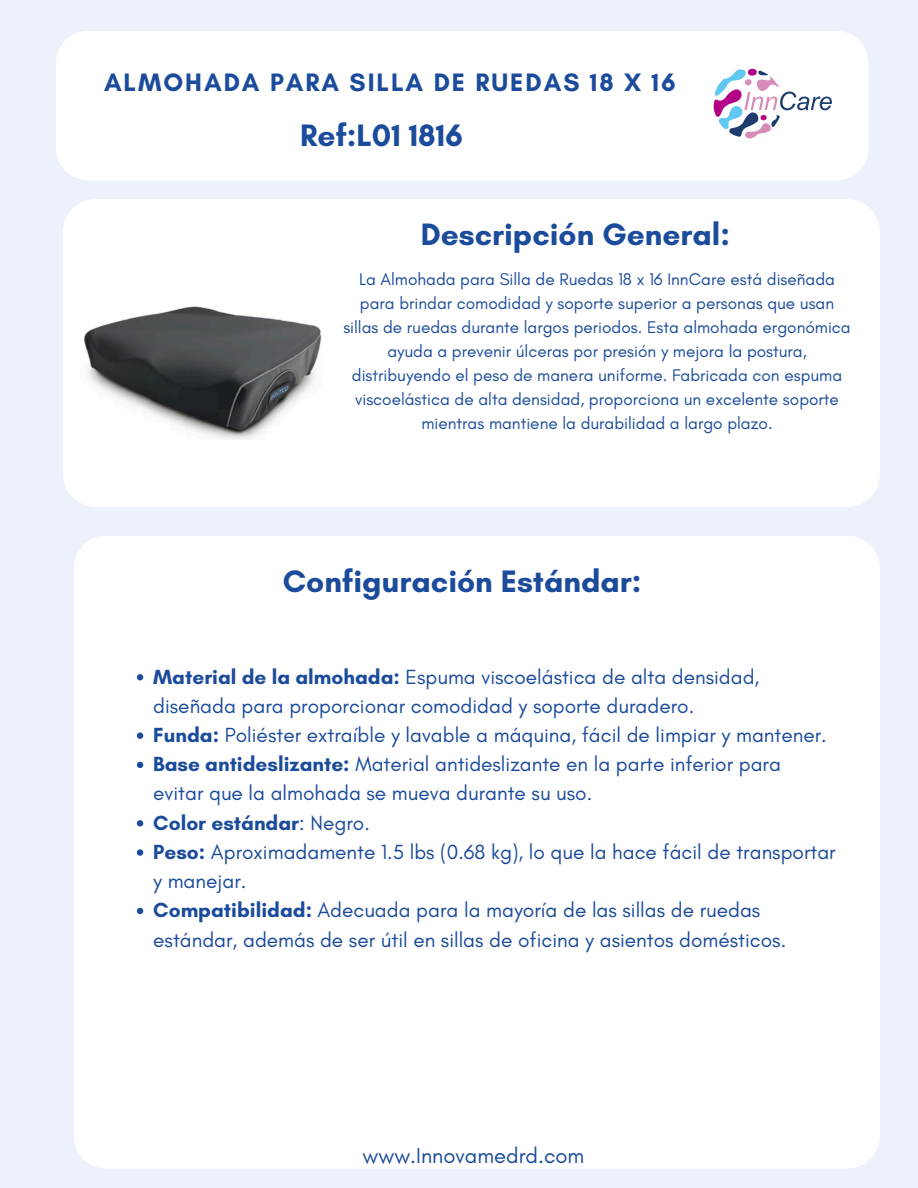
<style>
.page{position:relative;width:918px;height:1188px;background:#edf1fb}
.page>*{position:absolute;margin:0;border:0;box-sizing:border-box;transform-origin:0 0}
.t1{font:700 31.65px "Glacial Indifference";color:#1b4b9b}
.t2{font:700 31.5px "Glacial Indifference";color:#1b4b9b}
.t3{font:700 25.65px "Glacial Indifference";letter-spacing:.075em;color:#1b4b9b}
.t4{font:22.05px "Glacial Indifference";color:#1b4b9b}
.t5{font:20.85px/29.2px "Glacial Indifference";color:#1b4b9b}
.t6{font:700 20.85px "Glacial Indifference";color:#1b4b9b}
.t7{font:17.25px/24px "Glacial Indifference";color:#1b4b9b;text-align:center}
.s1{font-weight:700}
.s2{font-weight:400}
</style>
<div class="page">
<div style="left:56px;top:31px;width:812px;height:149px;background:#fff"></div>
<div style="left:74px;top:536px;width:806px;height:632px;background:#fff"></div>
<div style="left:63px;top:199px;width:817px;height:308px;background:#fff"></div>
<img style="left:698px;top:62px;width:141px;height:88px;border-radius:19px">
<img style="left:81px;top:277px;width:244px;height:162px">
<svg style="left:137px;top:674px;width:6px;height:6px"></svg>
<svg style="left:137px;top:733px;width:6px;height:6px"></svg>
<svg style="left:137px;top:762px;width:6px;height:6px"></svg>
<svg style="left:137px;top:820px;width:6px;height:7px"></svg>
<svg style="left:137px;top:849px;width:6px;height:7px"></svg>
<svg style="left:137px;top:908px;width:6px;height:6px"></svg>
<p class="t3" style="left:104px;top:66px;width:573px">ALMOHADA PARA SILLA DE RUEDAS 18 X 16</p>
<h3 class="t2" style="left:300px;top:116px;width:164px">Ref:L01 1816</h3>
<p class="t2" style="left:421px;top:216px;width:311px">Descripción General:</p>
<p class="t7" style="left:343px;top:267px;width:509px">La Almohada para Silla de Ruedas 18 x 16 InnCare está diseñada para brindar comodidad y soporte superior a personas que usan sillas de ruedas durante largos periodos. Esta almohada ergonómica ayuda a prevenir úlceras por presión y mejora la postura, distribuyendo el peso de manera uniforme. Fabricada con espuma viscoelástica de alta densidad, proporciona un excelente soporte mientras mantiene la durabilidad a largo plazo.</p>
<h1 class="t1" style="left:283px;top:562px;width:360px">Configuración Estándar:</h1>
<p class="t5" style="left:153px;top:662px;width:608px"><span class="s1">Material de la almohada:</span> Espuma viscoelástica de alta densidad, diseñada para proporcionar comodidad y soporte duradero.</p>
<h1 class="t5" style="left:153px;top:720px;width:675px"><span class="s1">Funda:</span> Poliéster extraíble y lavable a máquina, fácil de limpiar y mantener.</h1>
<p class="t5" style="left:153px;top:749px;width:629px"><span class="s1">Base antideslizante:</span> Material antideslizante en la parte inferior para evitar que la almohada se mueva durante su uso.</p>
<p class="t6" style="left:153px;top:810px;width:218px">Color estándar<span class="s2">: Negro.</span></p>
<p class="t5" style="left:153px;top:837px;width:684px"><span class="s1">Peso:</span> Aproximadamente 1.5 lbs (0.68 kg), lo que la hace fácil de transportar y manejar.</p>
<p class="t5" style="left:153px;top:895px;width:635px"><span class="s1">Compatibilidad:</span> Adecuada para la mayoría de las sillas de ruedas estándar, además de ser útil en sillas de oficina y asientos domésticos.</p>
<p class="t4" style="left:363px;top:1142px;width:223px">www.Innovamedrd.com</p>
</div>
